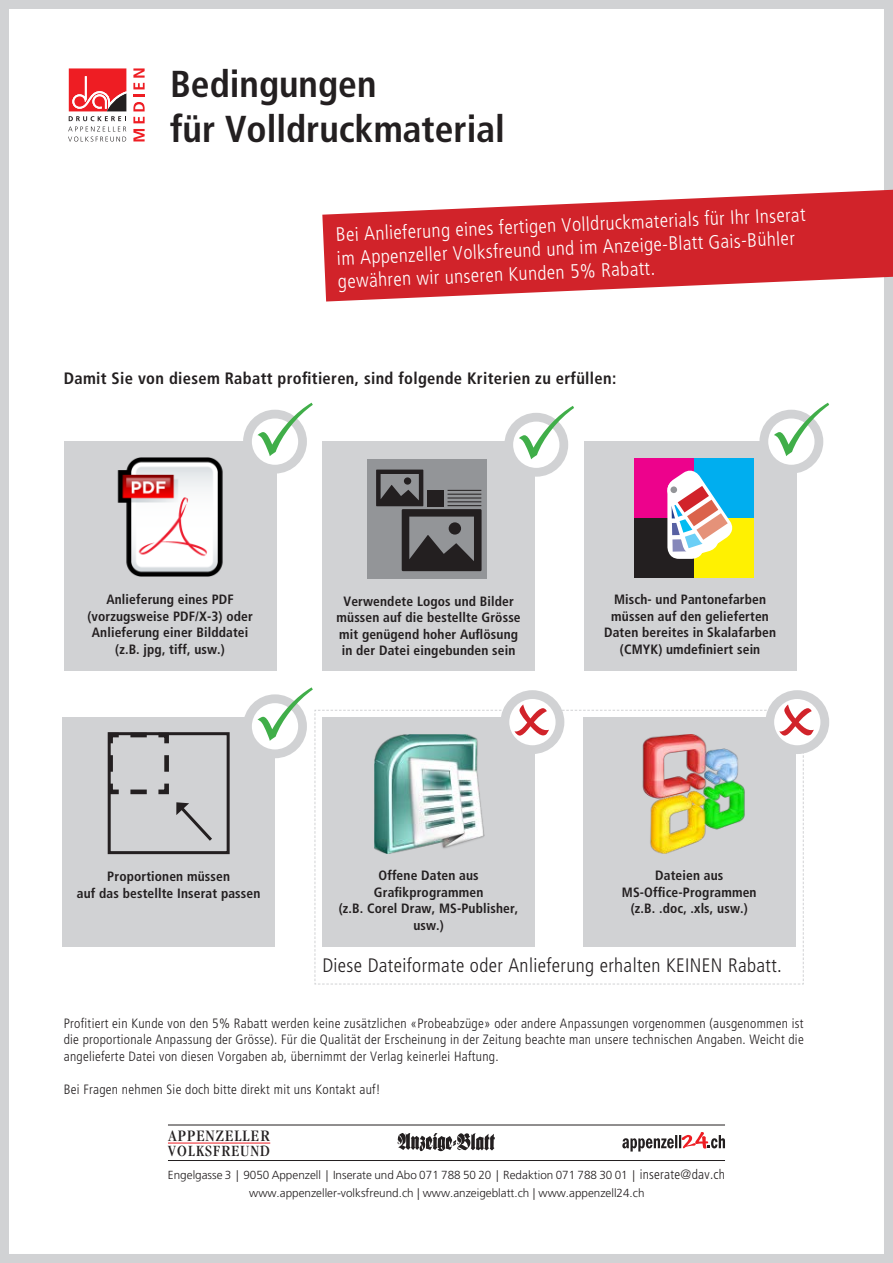
<style>
.page{position:relative;width:893px;height:1263px;background:#fff}
.page>*{position:absolute;margin:0;border:0;box-sizing:border-box;transform-origin:0 0}
.t1{font:700 condensed 37.5px/45px "Frutiger LT Std";color:#231f20}
.t2{font:300 condensed 19.5px/23px "Frutiger LT Std";color:#fff}
.t3{font:300 condensed 19.5px "Frutiger LT Std";letter-spacing:.02em;color:#231f20}
.t4{font:700 condensed 16.5px "Frutiger LT Std";letter-spacing:.02em;color:#231f20}
.t5{font:condensed 16.5px "Garamond";letter-spacing:.06em;color:#231f20;scale:1.11 1}
.t6{font:condensed 16.2px "Garamond";letter-spacing:.075em;color:#231f20;scale:1.08 1}
.t7{font:700 condensed 13.5px/16.5px "Frutiger LT Std";letter-spacing:.01em;color:#231f20;text-align:center}
.t8{font:300 condensed 13.5px/16.5px "Frutiger LT Std";letter-spacing:.02em;color:#231f20;text-align:justify}
.t9{font:300 11.7px/18px "Frutiger LT Std";color:#231f20;text-align:center}
.s1{font-stretch:condensed;font-size:13.5px}
</style>
<div class="page">
<div style="left:0;top:0;width:893px;height:1263px;background:#fff;border:9px solid #d1d2d4"></div>
<svg style="left:622px;top:1132px;width:103px;height:19px"></svg>
<hr style="left:168px;top:1161px;width:31px;height:1px;background:#ee1d23">
<hr style="left:168px;top:1143px;width:102px;height:1px;background:#ee1d23">
<hr style="left:239px;top:1161px;width:31px;height:1px;background:#ee1d23">
<svg style="left:398px;top:1133px;width:97px;height:19px"></svg>
<hr style="left:168px;top:1125px;width:557px;height:1px;background:#231f20">
<hr style="left:168px;top:1160px;width:557px;height:1px;background:#231f20">
<svg style="left:68px;top:127px;width:58px;height:4px"></svg>
<svg style="left:68px;top:137px;width:58px;height:5px"></svg>
<svg style="left:69px;top:68px;width:58px;height:53px"></svg>
<svg style="left:133px;top:129px;width:12px;height:12px"></svg>
<svg style="left:133px;top:117px;width:12px;height:6px"></svg>
<svg style="left:133px;top:95px;width:12px;height:16px"></svg>
<svg style="left:133px;top:68px;width:12px;height:21px"></svg>
<svg style="left:322px;top:190px;width:571px;height:111px;fill:#d1232a"></svg>
<div style="left:64px;top:441px;width:212px;height:230px;background:#d1d2d4"></div>
<svg style="left:247px;top:414px;width:56px;height:55px"></svg>
<div style="left:243px;top:410px;width:64px;height:63px;border:9px solid #d1d2d4;border-radius:50%"></div>
<img style="left:117px;top:457px;width:106px;height:120px">
<svg style="left:257px;top:403px;width:56px;height:53px"></svg>
<div style="left:62px;top:717px;width:213px;height:230px;background:#d1d2d4"></div>
<svg style="left:247px;top:699px;width:56px;height:55px"></svg>
<div style="left:243px;top:694px;width:64px;height:64px;border:9px solid #d1d2d4;border-radius:50%"></div>
<div style="left:108px;top:732px;width:122px;height:122px;border:3px solid #231f20"></div>
<svg style="left:107px;top:732px;width:64px;height:64px"></svg>
<svg style="left:176px;top:802px;width:36px;height:39px"></svg>
<div style="left:584px;top:441px;width:212px;height:230px;background:#d1d2d4"></div>
<svg style="left:764px;top:414px;width:55px;height:55px"></svg>
<div style="left:759px;top:410px;width:64px;height:63px;border:9px solid #d1d2d4;border-radius:50%"></div>
<svg style="left:774px;top:403px;width:55px;height:53px"></svg>
<div style="left:634px;top:458px;width:60px;height:60px;background:#ed028c"></div>
<div style="left:694px;top:458px;width:60px;height:60px;background:#00aeef"></div>
<div style="left:694px;top:518px;width:60px;height:59px;background:#fff101"></div>
<div style="left:634px;top:518px;width:60px;height:59px;background:#231f20"></div>
<svg style="left:667px;top:470px;width:66px;height:88px"></svg>
<div style="left:322px;top:441px;width:213px;height:230px;background:#d1d2d4"></div>
<svg style="left:509px;top:417px;width:55px;height:55px"></svg>
<div style="left:504px;top:413px;width:64px;height:64px;border:9px solid #d1d2d4;border-radius:50%"></div>
<svg style="left:519px;top:406px;width:55px;height:53px"></svg>
<div style="left:367px;top:459px;width:120px;height:119px;background:#939598"></div>
<svg style="left:376px;top:470px;width:106px;height:101px"></svg>
<div style="left:449px;top:522px;width:12px;height:13px;background:#231f20;border-radius:50%"></div>
<div style="left:427px;top:490px;width:16px;height:16px;background:#231f20"></div>
<hr style="left:448px;top:490px;width:33px;height:1px;background:#231f20">
<hr style="left:448px;top:494px;width:33px;height:1px;background:#231f20">
<hr style="left:448px;top:498px;width:33px;height:1px;background:#231f20">
<hr style="left:448px;top:501px;width:33px;height:1px;background:#231f20">
<hr style="left:448px;top:505px;width:33px;height:1px;background:#231f20">
<svg style="left:770px;top:695px;width:55px;height:55px"></svg>
<div style="left:765px;top:690px;width:64px;height:64px;border:9px solid #d1d2d4;border-radius:50%"></div>
<svg style="left:257px;top:687px;width:557px;height:297px"></svg>
<img style="left:374px;top:734px;width:119px;height:119px">
<h1 class="t1" style="left:170px;top:61px;width:336px">Bedingungen<br>für Volldruckmaterial</h1>
<h2 class="t2" style="left:335px;top:226px;width:472px;rotate:-3deg">Bei Anlieferung eines fertigen Volldruckmaterials für Ihr Inserat im Appenzeller Volksfreund und im Anzeige-Blatt Gais-Bühler gewähren wir unseren Kunden 5% Rabatt.</h2>
<p class="t4" style="left:64px;top:368px;width:554px">Damit Sie von diesem Rabatt profitieren, sind folgende Kriterien zu erfüllen:</p>
<p class="t7" style="left:87px;top:591px;width:167px">Anlieferung eines PDF (vorzugsweise PDF/X-3) oder<br>Anlieferung einer Bilddatei (z.B. jpg, tiff, usw.)</p>
<p class="t7" style="left:337px;top:593px;width:186px">Verwendete Logos und Bilder müssen auf die bestellte Grösse mit genügend hoher Auflösung in der Datei eingebunden sein</p>
<p class="t7" style="left:604px;top:591px;width:174px">Misch- und Pantonefarben müssen auf den gelieferten<br>Daten bereites in Skalafarben (CMYK) umdefiniert sein</p>
<p class="t7" style="left:77px;top:868px;width:185px">Proportionen müssen<br>auf das bestellte Inserat passen</p>
<p class="t7" style="left:339px;top:867px;width:181px">Offene Daten aus<br>Grafikprogrammen<br>(z.B. Corel Draw, MS-Publisher, usw.)</p>
<h2 class="t3" style="left:322px;top:954px;width:461px">Diese Dateiformate oder Anlieferung erhalten KEINEN Rabatt.</h2>
<p class="t7" style="left:622px;top:867px;width:136px">Dateien aus<br>MS-Office-Programmen (z.B. .doc, .xls, usw.)</p>
<p class="t8" style="left:64px;top:1015px;width:741px">Profitiert ein Kunde von den 5% Rabatt werden keine zusätzlichen «Probeabzüge» oder andere Anpassungen vorgenommen (ausgenommen ist die proportionale Anpassung der Grösse). Für die Qualität der Erscheinung in der Zeitung beachte man unsere technischen Angaben. Weicht die angelieferte Datei von diesen Vorgaben ab, übernimmt der Verlag keinerlei Haftung.</p>
<p class="t8" style="left:64px;top:1081px;width:318px">Bei Fragen nehmen Sie doch bitte direkt mit uns Kontakt auf!</p>
<p class="t5" style="left:169px;top:1126px;width:92px">APPENZELLER</p>
<p class="t6" style="left:168px;top:1141px;width:96px">VOLKSFREUND</p>
<p class="t9" style="left:168px;top:1166px;width:559px">Engelgasse 3 | 9050 Appenzell | Inserate und Abo 071 788 50 20 | Redaktion 071 788 30 01 | <span class="s1">inserate@dav.ch </span>www.appenzeller-volksfreund.ch | www.anzeigeblatt.ch | www.appenzell24.ch</p>
</div>
